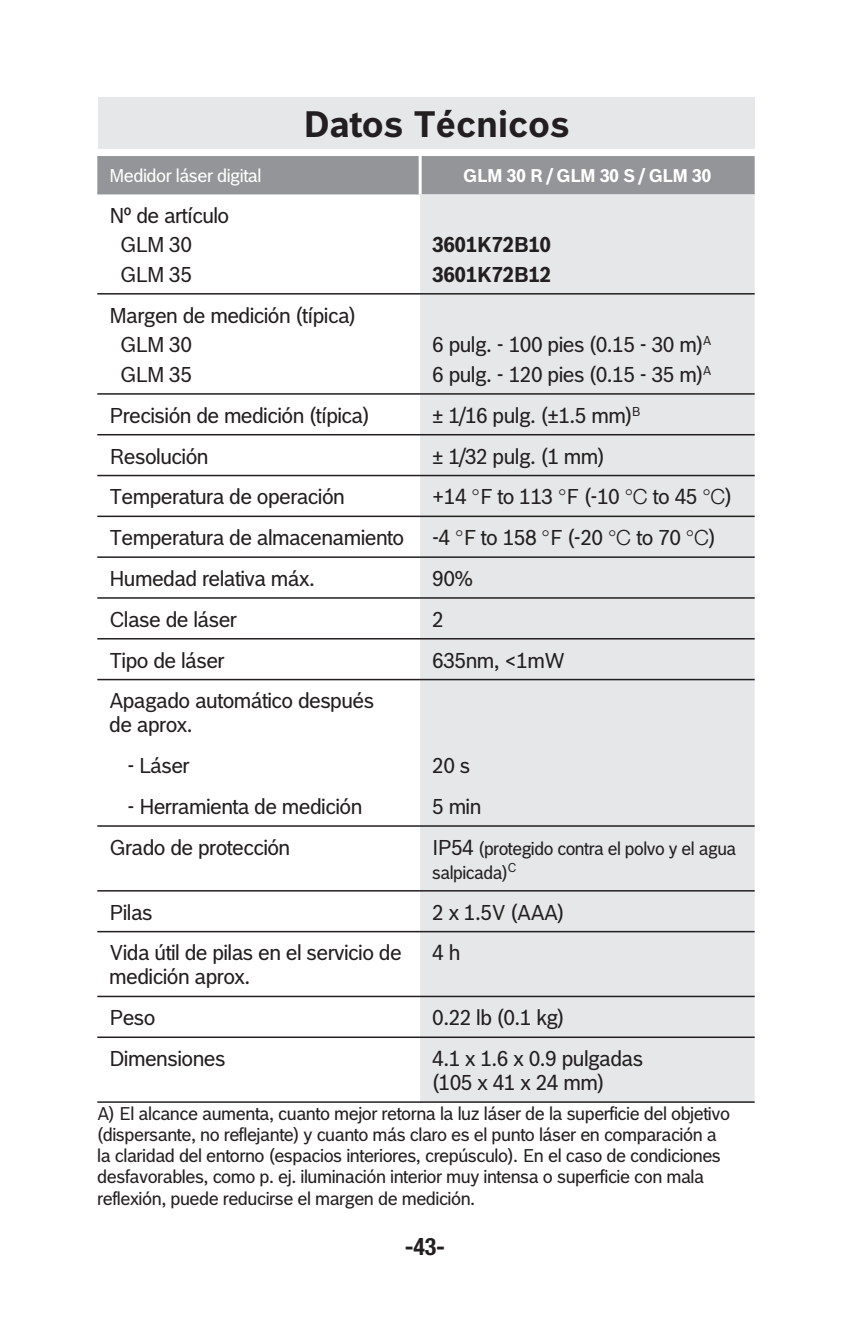
<style>
.page{position:relative;width:852px;height:1318px;background:#fff}
.page>*{position:absolute;margin:0;border:0;box-sizing:border-box;transform-origin:0 0}
.t1{font:700 36px "Bosch Office Sans";color:#231f20}
.t2{font:700 condensed 24px "Helvetica Neue LT Std";color:#231f20}
.t3{font:21px/29.7px "Bosch Office Sans";letter-spacing:-.025em;color:#231f20}
.t4{font:700 21px/29.7px "Bosch Office Sans";letter-spacing:-.025em;color:#231f20}
.t5{font:18px/21px "Bosch Office Sans";letter-spacing:-.025em;color:#231f20}
.t6{font:18px "Bosch Office Sans";letter-spacing:-.025em;color:#fff}
.t7{font:700 18px "Bosch Office Sans";letter-spacing:-.025em;color:#fff}
.s1{font-family:"Helvetica Neue LT Std";font-weight:300}
.s2{font-size:21px}
</style>
<div class="page">
<div style="left:98px;top:97px;width:656px;height:52px;background:#e6e7e9"></div>
<div style="left:97px;top:156px;width:657px;height:38px;background:#939598"></div>
<div style="left:420px;top:194px;width:334px;height:907px;background:#e6e7e9"></div>
<hr style="left:97px;top:293px;width:657px;height:1px;background:#231f20">
<hr style="left:97px;top:393px;width:657px;height:2px;background:#231f20">
<hr style="left:97px;top:434px;width:657px;height:1px;background:#231f20">
<hr style="left:97px;top:475px;width:657px;height:1px;background:#231f20">
<hr style="left:97px;top:515px;width:657px;height:2px;background:#231f20">
<hr style="left:97px;top:556px;width:657px;height:2px;background:#231f20">
<hr style="left:97px;top:597px;width:657px;height:2px;background:#231f20">
<hr style="left:97px;top:638px;width:657px;height:1px;background:#231f20">
<hr style="left:97px;top:825px;width:657px;height:2px;background:#231f20">
<hr style="left:97px;top:890px;width:657px;height:1px;background:#231f20">
<hr style="left:97px;top:931px;width:657px;height:1px;background:#231f20">
<hr style="left:97px;top:995px;width:657px;height:2px;background:#231f20">
<hr style="left:97px;top:1036px;width:657px;height:2px;background:#231f20">
<hr style="left:97px;top:1101px;width:657px;height:2px;background:#231f20">
<hr style="left:97px;top:679px;width:657px;height:1px;background:#231f20">
<hr style="left:418px;top:156px;width:3px;height:38px;background:#fff">
<h1 class="t1" style="left:303px;top:110px;width:268px">Datos Técnicos</h1>
<p class="t6" style="left:109px;top:169px;width:154px">Medidor láser digital</p>
<p class="t7" style="left:463px;top:169px;width:249px">GLM 30 R / GLM 30 S / GLM 30</p>
<p class="t3" style="left:120px;top:202px;width:111px;text-indent:-11px">Nº de artículo<br>GLM 30<br>GLM 35</p>
<p class="t4" style="left:432px;top:232px;width:121px">3601K72B10<br>3601K72B12</p>
<p class="t3" style="left:120px;top:302px;width:237px;text-indent:-11px">Margen de medición (típica)<br>GLM 30<br>GLM 35</p>
<p class="t3" style="left:432px;top:331px;width:280px">6 pulg. - 100 pies (0.15 - 30 m)<sup>A<br></sup>6 pulg. - 120 pies (0.15 - 35 m)<sup>A</sup></p>
<p class="t3" style="left:109px;top:402px;width:262px">Precisión de medición (típica)</p>
<p class="t3" style="left:432px;top:402px;width:209px">± 1/16 pulg. (±1.5 mm)<sup>B</sup></p>
<p class="t3" style="left:109px;top:443px;width:101px">Resolución</p>
<p class="t3" style="left:432px;top:443px;width:174px">± 1/32 pulg. (1 mm)</p>
<p class="t3" style="left:109px;top:483px;width:237px">Temperatura de operación</p>
<p class="t3" style="left:432px;top:483px;width:301px">+14 <span class="s1">°</span>F to 113 <span class="s1">°</span>F (-10 <span class="s1">°C</span> to 45 <span class="s1">°C</span>)</p>
<p class="t3" style="left:109px;top:524px;width:296px">Temperatura de almacenamiento</p>
<p class="t3" style="left:432px;top:524px;width:285px">-4 <span class="s1">°</span>F to 158 <span class="s1">°</span>F (-20 <span class="s1">°C</span> to 70 <span class="s1">°C</span>)</p>
<p class="t3" style="left:109px;top:565px;width:207px">Humedad relativa máx.</p>
<p class="t3" style="left:432px;top:565px;width:42px">90%</p>
<p class="t3" style="left:109px;top:606px;width:129px">Clase de láser</p>
<p class="t3" style="left:432px;top:606px;width:13px">2</p>
<p class="t3" style="left:109px;top:647px;width:117px">Tipo de láser</p>
<p class="t3" style="left:432px;top:647px;width:133px">635nm, &lt;1mW</p>
<p class="t3" style="left:109px;top:690px;width:266px;line-height:24px">Apagado automático después de aprox.</p>
<p class="t3" style="left:127px;top:752px;width:64px">- Láser</p>
<p class="t3" style="left:432px;top:752px;width:40px">20 s</p>
<p class="t3" style="left:127px;top:793px;width:236px">- Herramienta de medición</p>
<p class="t3" style="left:432px;top:793px;width:51px">5 min</p>
<p class="t3" style="left:109px;top:834px;width:182px">Grado de protección</p>
<p class="t5" style="left:432px;top:838px;width:305px;line-height:24px"><span class="s2">IP54</span> (protegido contra el polvo y el agua salpicada)<sup>C</sup></p>
<p class="t3" style="left:109px;top:899px;width:45px">Pilas</p>
<p class="t3" style="left:432px;top:899px;width:134px">2 x 1.5V (AAA)</p>
<p class="t3" style="left:109px;top:942px;width:294px;line-height:24px">Vida útil de pilas en el servicio de medición aprox.</p>
<p class="t3" style="left:432px;top:939px;width:30px">4 h</p>
<p class="t3" style="left:109px;top:1004px;width:48px">Peso</p>
<p class="t3" style="left:432px;top:1004px;width:134px">0.22 lb (0.1 kg)</p>
<p class="t3" style="left:109px;top:1045px;width:118px">Dimensiones</p>
<p class="t3" style="left:432px;top:1048px;width:212px;line-height:24px">4.1 x 1.6 x 0.9 pulgadas (105 x 41 x 24 mm)</p>
<p class="t5" style="left:97px;top:1105px;width:634px">A) El alcance aumenta, cuanto mejor retorna la luz láser de la superficie del objetivo (dispersante, no reflejante) y cuanto más claro es el punto láser en comparación a la claridad del entorno (espacios interiores, crepúsculo). En el caso de condiciones desfavorables, como p. ej. iluminación interior muy intensa o superficie con mala reflexión, puede reducirse el margen de medición.</p>
<p class="t2" style="left:404px;top:1237px;width:42px">-43-</p>
</div>
